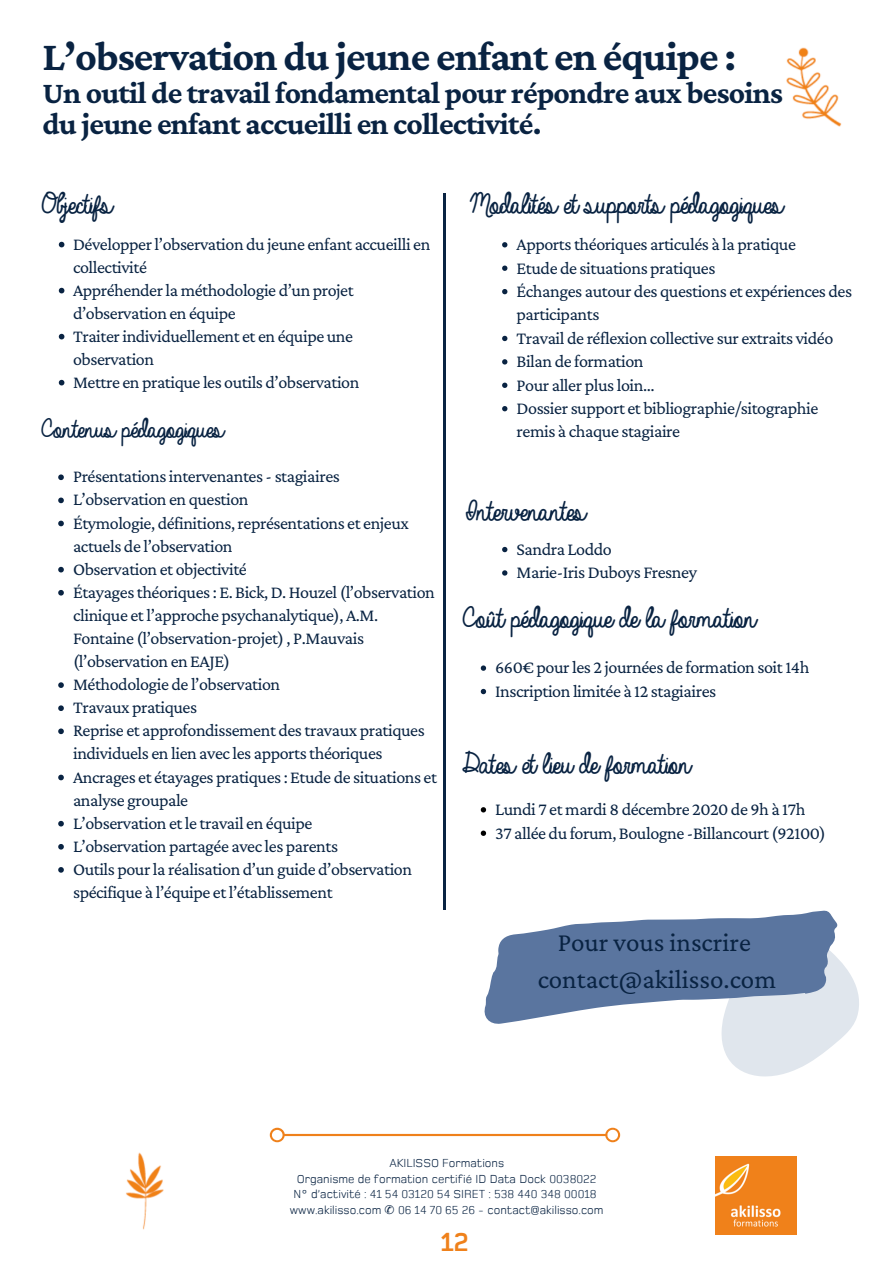
<style>
.page{position:relative;width:894px;height:1264px;background:#fff}
.page>*{position:absolute;margin:0;border:0;box-sizing:border-box;transform-origin:0 0}
.t1{font:700 42px "Crimson Pro";letter-spacing:-.025em;color:#092342}
.t2{font:31.5px "Always In My Heart";letter-spacing:-.025em;color:#092342}
.t3{font:700 31.5px/31px "Crimson Pro";letter-spacing:-.025em;color:#092342}
.t4{font:28.5px "Always In My Heart";letter-spacing:-.025em;color:#092342}
.t5{font:27px/37.2px "Crimson Pro";color:#092342;text-align:center}
.t6{font:700 27px "Foundry Monoline";color:#ef811b}
.t7{font:18px/23.1px "Crimson Pro";letter-spacing:-.025em;color:#092342}
.t8{font:12px/15.8px "Foundry Monoline";color:#092342;text-align:center}
.s1{font-family:"DejaVu Sans"}
</style>
<div class="page">
<hr style="left:443px;top:193px;width:2px;height:716px;background:#092342">
<svg style="left:58px;top:474px;width:6px;height:6px"></svg>
<svg style="left:58px;top:497px;width:6px;height:6px"></svg>
<svg style="left:58px;top:520px;width:6px;height:6px"></svg>
<svg style="left:58px;top:567px;width:6px;height:5px"></svg>
<svg style="left:58px;top:590px;width:6px;height:5px"></svg>
<svg style="left:58px;top:682px;width:6px;height:6px"></svg>
<svg style="left:58px;top:705px;width:6px;height:6px"></svg>
<svg style="left:58px;top:728px;width:6px;height:6px"></svg>
<svg style="left:58px;top:774px;width:6px;height:6px"></svg>
<svg style="left:58px;top:820px;width:6px;height:6px"></svg>
<svg style="left:58px;top:844px;width:6px;height:5px"></svg>
<svg style="left:58px;top:867px;width:6px;height:5px"></svg>
<svg style="left:59px;top:242px;width:5px;height:5px"></svg>
<svg style="left:59px;top:288px;width:5px;height:5px"></svg>
<svg style="left:59px;top:334px;width:5px;height:5px"></svg>
<svg style="left:59px;top:380px;width:5px;height:5px"></svg>
<img style="left:786px;top:47px;width:56px;height:80px">
<svg style="left:502px;top:242px;width:5px;height:5px"></svg>
<svg style="left:502px;top:265px;width:5px;height:6px"></svg>
<svg style="left:502px;top:289px;width:5px;height:5px"></svg>
<svg style="left:502px;top:336px;width:5px;height:5px"></svg>
<svg style="left:502px;top:359px;width:5px;height:5px"></svg>
<svg style="left:502px;top:382px;width:5px;height:6px"></svg>
<svg style="left:502px;top:406px;width:5px;height:5px"></svg>
<svg style="left:270px;top:1127px;width:350px;height:15px"></svg>
<img style="left:126px;top:1152px;width:38px;height:78px">
<img style="left:715px;top:1156px;width:81px;height:78px">
<svg style="left:484px;top:910px;width:375px;height:167px"></svg>
<svg style="left:480px;top:665px;width:6px;height:5px"></svg>
<svg style="left:480px;top:689px;width:6px;height:5px"></svg>
<svg style="left:502px;top:547px;width:5px;height:5px"></svg>
<svg style="left:502px;top:570px;width:5px;height:5px"></svg>
<svg style="left:480px;top:807px;width:6px;height:5px"></svg>
<svg style="left:480px;top:830px;width:6px;height:5px"></svg>
<h1 class="t1" style="left:42px;top:33px;width:695px">L’observation du jeune enfant en équipe :</h1>
<h2 class="t3" style="left:42px;top:76px;width:741px">Un outil de travail fondamental pour répondre aux besoins du jeune enfant accueilli en collectivité.</h2>
<h2 class="t2" style="left:36px;top:187px;width:72px">Objectifs</h2>
<h2 class="t2" style="left:465px;top:187px;width:313px">Modalités et supports pédagogiques</h2>
<p class="t7" style="left:73px;top:232px;width:359px">Développer l’observation du jeune enfant accueilli en collectivité<br>Appréhender la méthodologie d’un projet d’observation en équipe<br>Traiter individuellement et en équipe une observation<br>Mettre en pratique les outils d’observation</p>
<p class="t7" style="left:516px;top:232px;width:337px">Apports théoriques articulés à la pratique<br>Etude de situations pratiques<br>Échanges autour des questions et expériences des participants<br>Travail de réflexion collective sur extraits vidéo Bilan de formation<br>Pour aller plus loin…<br>Dossier support et bibliographie/sitographie</p>
<h3 class="t4" style="left:36px;top:414px;width:184px">Contenus pédagogiques</h3>
<p class="t7" style="left:516px;top:420px;width:165px">remis à chaque stagiaire</p>
<p class="t7" style="left:73px;top:464px;width:365px">Présentations intervenantes - stagiaires L’observation en question<br>Étymologie, définitions, représentations et enjeux actuels de l’observation<br>Observation et objectivité<br>Étayages théoriques : E. Bick, D. Houzel (l’observation clinique et l’approche psychanalytique), A.M.<br>Fontaine (l’observation-projet) , P.Mauvais (l’observation en EAJE)<br>Méthodologie de l’observation<br>Travaux pratiques<br>Reprise et approfondissement des travaux pratiques individuels en lien avec les apports théoriques Ancrages et étayages pratiques : Etude de situations et analyse groupale<br>L’observation et le travail en équipe<br>L’observation partagée avec les parents<br>Outils pour la réalisation d’un guide d’observation spécifique à l’équipe et l’établissement</p>
<h2 class="t2" style="left:459px;top:494px;width:122px">Intervenantes</h2>
<p class="t7" style="left:516px;top:537px;width:182px">Sandra Loddo<br>Marie-Iris Duboys Fresney</p>
<h2 class="t2" style="left:456px;top:601px;width:295px">Coût pédagogique de la formation</h2>
<p class="t7" style="left:495px;top:655px;width:315px">660€ pour les 2 journées de formation soit 14h<br>Inscription limitée à 12 stagiaires</p>
<h2 class="t2" style="left:456px;top:747px;width:230px">Dates et lieu de formation</h2>
<p class="t7" style="left:495px;top:797px;width:332px">Lundi 7 et mardi 8 décembre 2020 de 9h à 17h<br>37 allée du forum, Boulogne -Billancourt (92100)</p>
<h3 class="t5" style="left:537px;top:922px;width:240px">Pour vous inscrire contact@akilisso.com</h3>
<p class="t8" style="left:290px;top:1155px;width:315px">AKILISSO Formations<br>Organisme de formation certifié ID Data Dock 0038022<br>N° d’activité : 41 54 03120 54 SIRET : 538 440 348 00018 www.akilisso.com <span class="s1">✆</span> 06 14 70 65 26 - contact@akilisso.com</p>
<h3 class="t6" style="left:440px;top:1229px;width:30px">12</h3>
</div>
